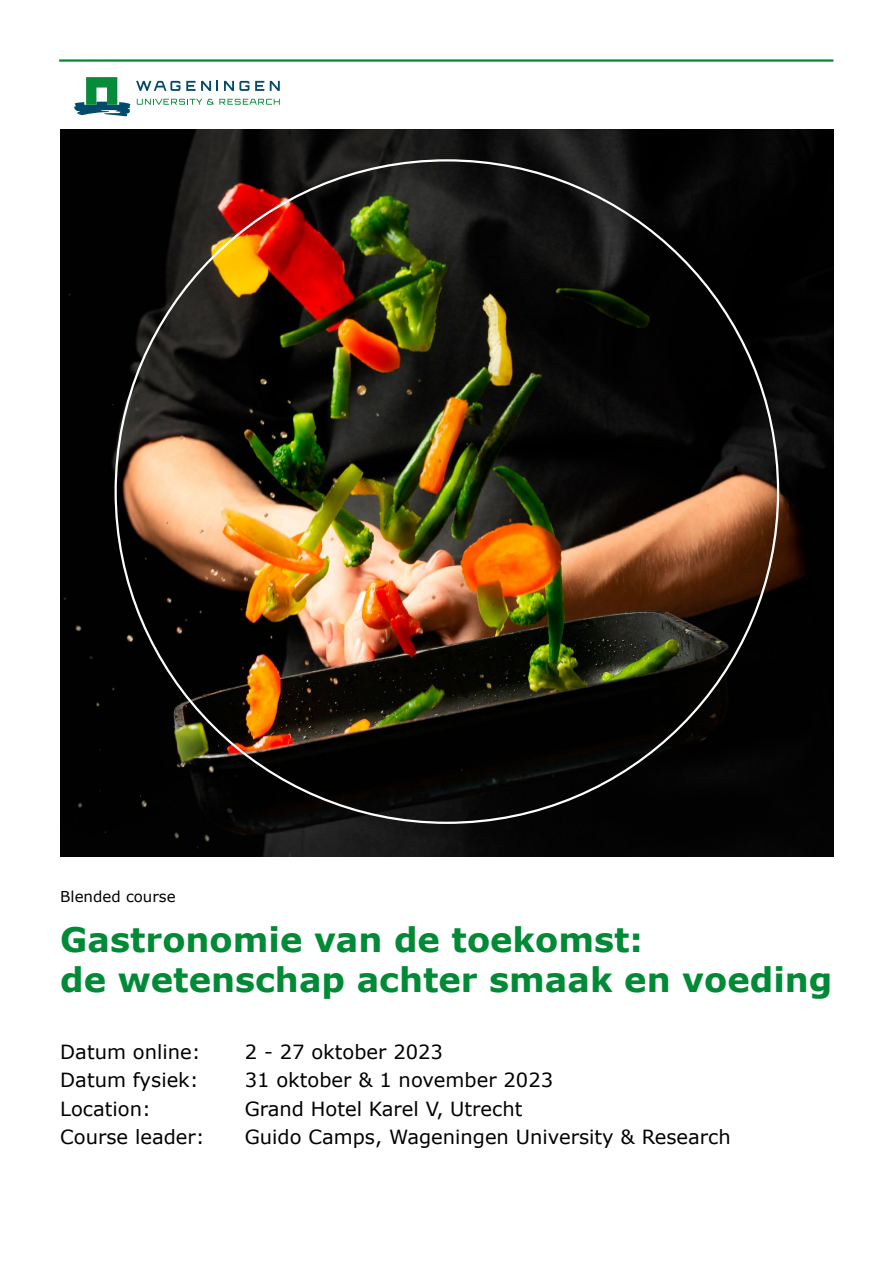
<style>
.page{position:relative;width:893px;height:1263px;background:#fff}
.page>*{position:absolute;margin:0;border:0;box-sizing:border-box;transform-origin:0 0}
.t1{font:700 33.75px/40.5px "Verdana";color:#008a36}
.t2{font:19.5px "Verdana";color:#000}
.t3{font:15px "Verdana";color:#000}
</style>
<div class="page">
<img style="left:60px;top:130px;width:773px;height:727px">
<svg style="left:74px;top:77px;width:206px;height:40px"></svg>
<hr style="left:59px;top:59px;width:774px;height:3px;background:#008a36">
<p class="t3" style="left:60px;top:886px;width:117px">Blended course</p>
<h1 class="t1" style="left:60px;top:918px;width:774px">Gastronomie van de toekomst:<br>de wetenschap achter smaak en voeding</h1>
<p class="t2" style="left:60px;top:1038px;width:142px">Datum online:</p>
<p class="t2" style="left:245px;top:1038px;width:200px">2 - 27 oktober 2023</p>
<p class="t2" style="left:60px;top:1067px;width:140px">Datum fysiek:</p>
<p class="t2" style="left:245px;top:1067px;width:310px">31 oktober &amp; 1 november 2023</p>
<p class="t2" style="left:60px;top:1095px;width:92px">Location:</p>
<p class="t2" style="left:245px;top:1095px;width:279px">Grand Hotel Karel V, Utrecht</p>
<p class="t2" style="left:60px;top:1124px;width:146px">Course leader:</p>
<p class="t2" style="left:245px;top:1124px;width:487px">Guido Camps, Wageningen University &amp; Research</p>
</div>
